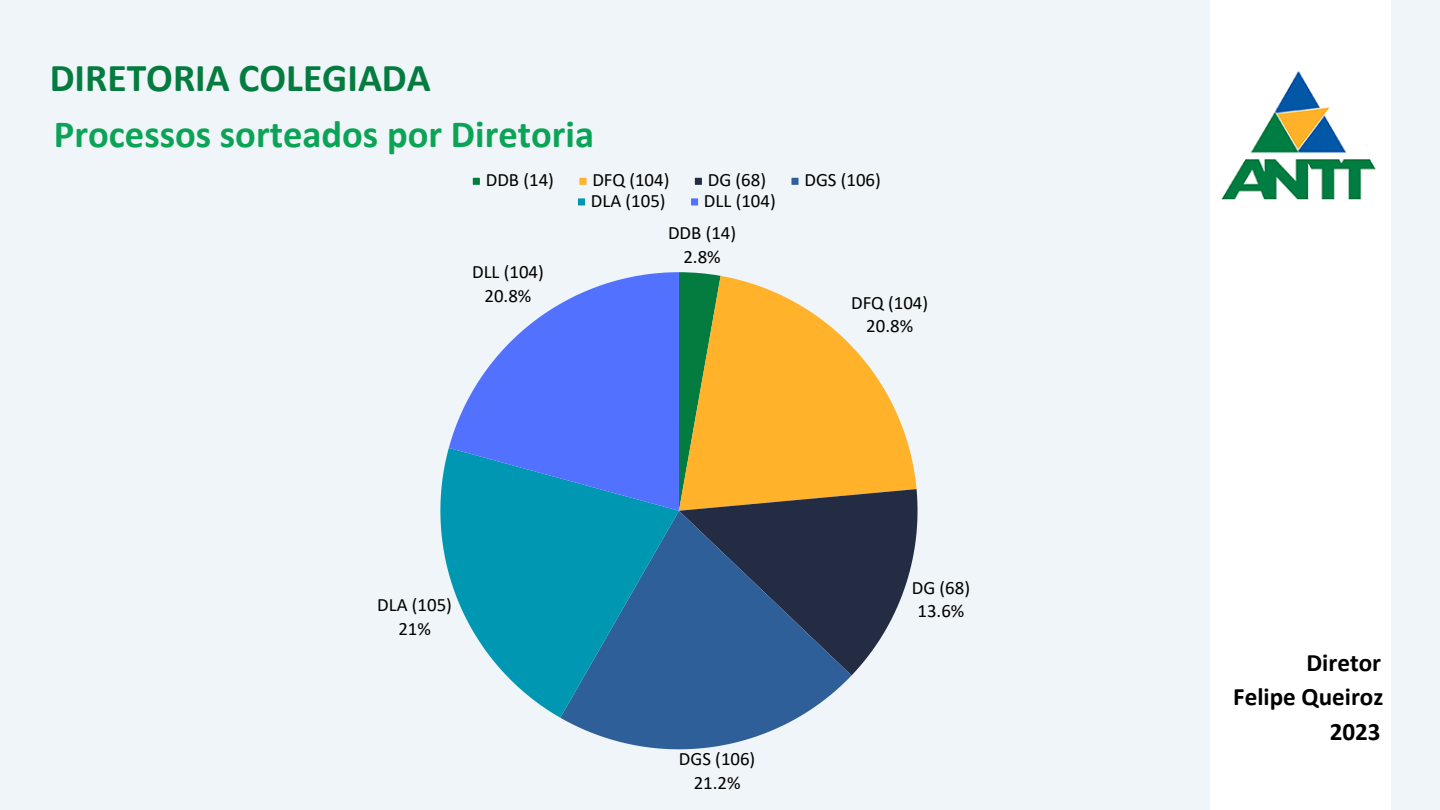
<style>
.page{position:relative;width:1440px;height:810px;background:#eff5f8}
.page>*{position:absolute;margin:0;border:0;box-sizing:border-box;transform-origin:0 0}
.t1{font:700 39.6px "Calibri";color:#047b3f}
.t2{font:700 38.6px "Calibri";color:#0ba457}
.t3{font:700 25.1px "Calibri";color:#000}
.t4{font:18.8px "Calibri";color:#000}
</style>
<div class="page">
<div style="left:1211px;top:0;width:180px;height:810px;background:#fff"></div>
<img style="left:1221px;top:71px;width:155px;height:129px">
<svg style="left:473px;top:178px;width:7px;height:7px"></svg>
<svg style="left:579px;top:178px;width:7px;height:7px"></svg>
<svg style="left:695px;top:178px;width:7px;height:7px"></svg>
<svg style="left:791px;top:178px;width:8px;height:7px"></svg>
<svg style="left:578px;top:198px;width:7px;height:7px"></svg>
<svg style="left:691px;top:198px;width:7px;height:7px"></svg>
<svg style="left:679px;top:272px;width:239px;height:403px"></svg>
<svg style="left:561px;top:511px;width:291px;height:238px;background:#415f88"></svg>
<svg style="left:440px;top:448px;width:239px;height:270px;fill:#0097b2"></svg>
<svg style="left:449px;top:272px;width:230px;height:239px;fill:#5271ff"></svg>
<p class="t1" style="left:50px;top:61px;width:383px">DIRETORIA COLEGIADA</p>
<p class="t2" style="left:54px;top:118px;width:542px">Processos sorteados por Diretoria</p>
<p class="t4" style="left:486px;top:172px;width:70px">DDB (14)</p>
<p class="t4" style="left:592px;top:172px;width:79px">DFQ (104)</p>
<p class="t4" style="left:708px;top:172px;width:60px">DG (68)</p>
<p class="t4" style="left:804px;top:172px;width:78px">DGS (106)</p>
<p class="t4" style="left:591px;top:193px;width:76px">DLA (105)</p>
<p class="t4" style="left:704px;top:193px;width:73px">DLL (104)</p>
<p class="t4" style="left:472px;top:264px;width:73px">DLL (104)</p>
<p class="t4" style="left:485px;top:288px;width:48px">20.8%</p>
<p class="t4" style="left:377px;top:597px;width:76px">DLA (105)</p>
<p class="t4" style="left:398px;top:621px;width:34px">21%</p>
<p class="t4" style="left:668px;top:225px;width:70px">DDB (14)</p>
<p class="t4" style="left:683px;top:249px;width:39px">2.8%</p>
<p class="t4" style="left:851px;top:294px;width:79px">DFQ (104)</p>
<p class="t4" style="left:866px;top:318px;width:48px">20.8%</p>
<p class="t4" style="left:679px;top:751px;width:78px">DGS (106)</p>
<p class="t4" style="left:694px;top:775px;width:48px">21.2%</p>
<p class="t4" style="left:912px;top:579px;width:60px">DG (68)</p>
<p class="t4" style="left:918px;top:603px;width:48px">13.6%</p>
<p class="t3" style="left:1307px;top:652px;width:76px">Diretor</p>
<p class="t3" style="left:1233px;top:686px;width:152px">Felipe Queiroz</p>
<p class="t3" style="left:1330px;top:721px;width:52px">2023</p>
</div>
